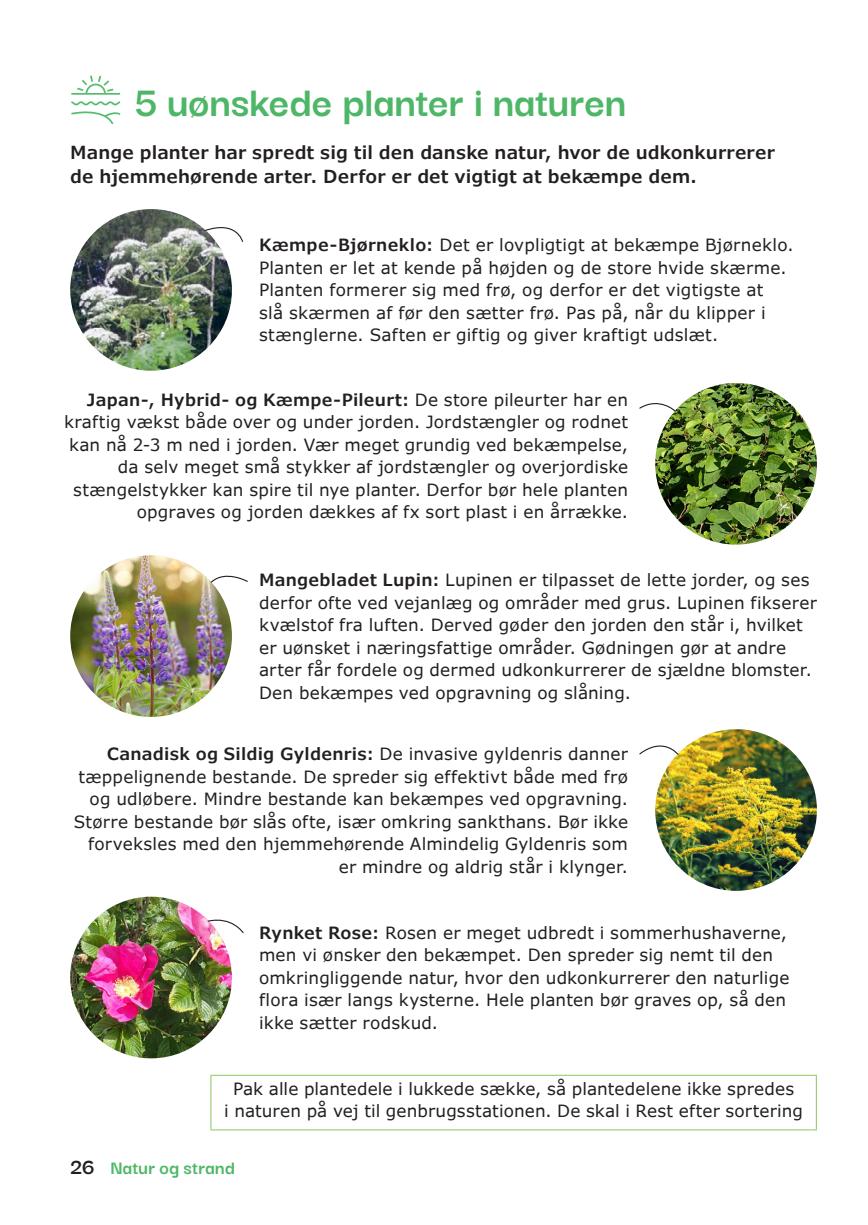
<style>
.page{position:relative;width:868px;height:1225px;background:#fff}
.page>*{position:absolute;margin:0;border:0;box-sizing:border-box;transform-origin:0 0}
.Overskrift{font:700 45px "Darker Grotesque";color:#4eb767}
.t1{font:700 23.62px "Darker Grotesque";color:#231f20}
.KAPITEL_i_bunden{font:700 20.25px "Darker Grotesque";letter-spacing:.015em;color:#4eb767}
.Teaser{font:600 18px/23.6px "Verdana Pro";letter-spacing:.005em;color:#231f20}
.Brød{font:16.88px/22.5px "Verdana Pro";letter-spacing:.01em;color:#231f20}
.s1{font-weight:600}
</style>
<div class="page">
<svg style="left:71px;top:75px;width:50px;height:49px"></svg>
<img style="left:70px;top:209px;width:162px;height:162px;border-radius:81px">
<svg style="left:203px;top:227px;width:40px;height:15px"></svg>
<img style="left:655px;top:383px;width:161px;height:161px;border-radius:81px">
<svg style="left:639px;top:403px;width:37px;height:9px"></svg>
<img style="left:70px;top:555px;width:162px;height:162px;border-radius:81px">
<svg style="left:210px;top:575px;width:38px;height:9px"></svg>
<img style="left:655px;top:729px;width:161px;height:162px;border-radius:81px">
<svg style="left:639px;top:745px;width:39px;height:10px"></svg>
<img style="left:70px;top:896px;width:162px;height:162px;border-radius:81px">
<svg style="left:207px;top:919px;width:37px;height:14px"></svg>
<hr style="left:210px;top:1074px;width:606px;height:2px;background:#97cd73">
<hr style="left:210px;top:1076px;width:1px;height:53px;background:#97cd73">
<hr style="left:815px;top:1076px;width:1px;height:53px;background:#97cd73">
<hr style="left:210px;top:1129px;width:606px;height:1px;background:#97cd73">
<p class="Overskrift" style="left:134px;top:69px;width:493px">5 uønskede planter i naturen</p>
<p class="Teaser" style="left:70px;top:141px;width:706px">Mange planter har spredt sig til den danske natur, hvor de udkonkurrerer de hjemmehørende arter. Derfor er det vigtigt at bekæmpe dem.</p>
<p class="Brød" style="left:259px;top:234px;width:536px"><span class="s1">Kæmpe-Bjørneklo:</span> Det er lovpligtigt at bekæmpe Bjørneklo.<br>Planten er let at kende på højden og de store hvide skærme.<br>Planten formerer sig med frø, og derfor er det vigtigste at<br>slå skærmen af før den sætter frø. Pas på, når du klipper i stænglerne. Saften er giftig og giver kraftigt udslæt.</p>
<p class="Brød" style="left:64px;top:388px;width:565px;text-align:right"><span class="s1">Japan-, Hybrid- og Kæmpe-Pileurt:</span> De store pileurter har en kraftig vækst både over og under jorden. Jordstængler og rodnet kan nå 2-3 m ned i jorden. Vær meget grundig ved bekæmpelse, da selv meget små stykker af jordstængler og overjordiske stængelstykker kan spire til nye planter. Derfor bør hele planten opgraves og jorden dækkes af fx sort plast i en årrække.</p>
<p class="Brød" style="left:259px;top:569px;width:559px"><span class="s1">Mangebladet Lupin:</span> Lupinen er tilpasset de lette jorder, og ses derfor ofte ved vejanlæg og områder med grus. Lupinen fikserer kvælstof fra luften. Derved gøder den jorden den står i, hvilket er uønsket i næringsfattige områder. Gødningen gør at andre arter får fordele og dermed udkonkurrerer de sjældne blomster.<br>Den bekæmpes ved opgravning og slåning.</p>
<p class="Brød" style="left:74px;top:743px;width:555px;text-align:right"><span class="s1">Canadisk og Sildig Gyldenris:</span> De invasive gyldenris danner tæppelignende bestande. De spreder sig effektivt både med frø og udløbere. Mindre bestande kan bekæmpes ved opgravning.<br>Større bestande bør slås ofte, især omkring sankthans. Bør ikke forveksles med den hjemmehørende Almindelig Gyldenris som er mindre og aldrig står i klynger.</p>
<p class="Brød" style="left:259px;top:921px;width:531px"><span class="s1">Rynket Rose:</span> Rosen er meget udbredt i sommerhushaverne, men vi ønsker den bekæmpet. Den spreder sig nemt til den omkringliggende natur, hvor den udkonkurrerer den naturlige flora især langs kysterne. Hele planten bør graves op, så den ikke sætter rodskud.</p>
<h2 class="t1" style="left:70px;top:1149px;width:26px">26</h2>
<p class="Brød" style="left:224px;top:1077px;width:580px;text-align:center">Pak alle plantedele i lukkede sække, så plantedelene ikke spredes<br>i naturen på vej til genbrugsstationen. De skal i Rest efter sortering</p>
<p class="KAPITEL_i_bunden" style="left:110px;top:1152px;width:126px">Natur og strand</p>
</div>
